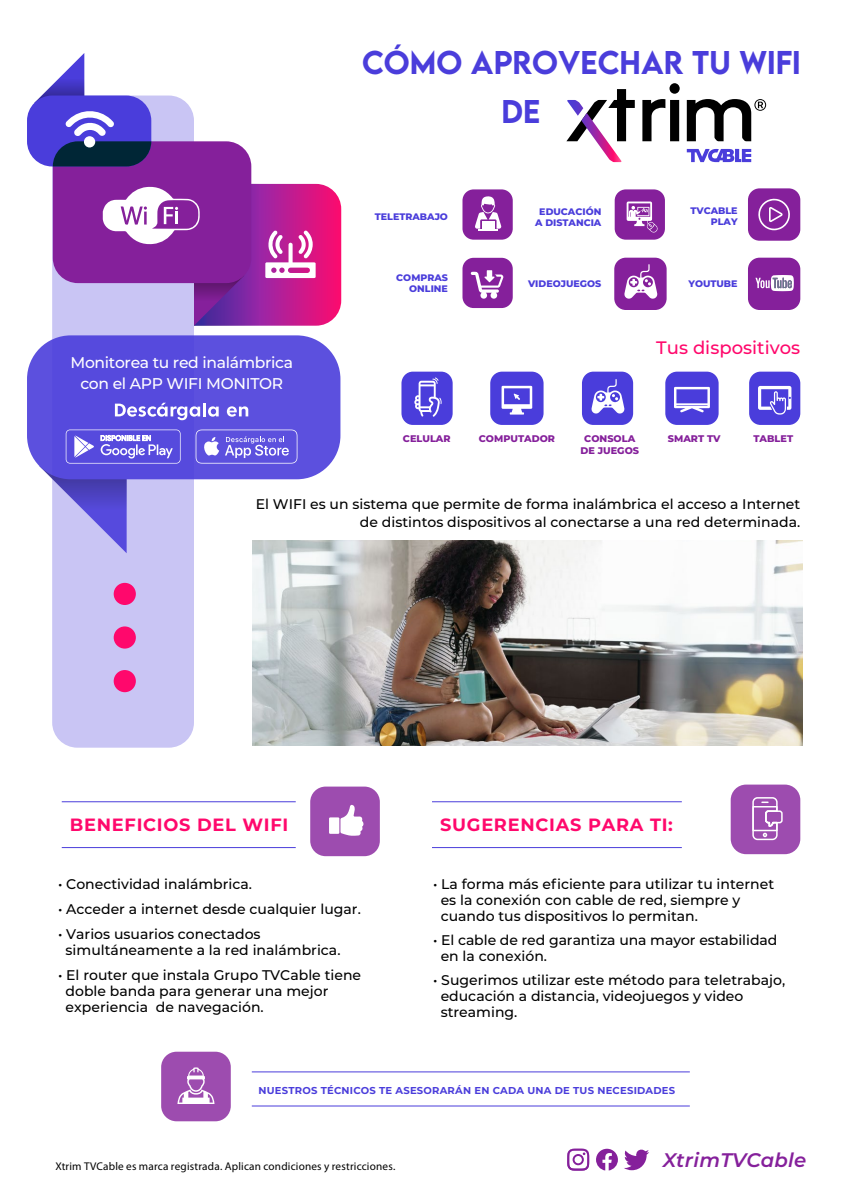
<style>
.page{position:relative;width:851px;height:1191px;background:#fff}
.page>*{position:absolute;margin:0;border:0;box-sizing:border-box;transform-origin:0 0}
.t1{font:500 29.2px/48.4px "LEMONMILK";color:#4a3ddb}
.t2{font:italic 600 19.6px "Montserrat";letter-spacing:.015em;color:#85209b}
.t3{font:500 18px "Montserrat";color:#ff086c}
.t4{font:700 17.8px "Montserrat";letter-spacing:.04em;color:#ff086c}
.t5{font:500 15.6px/21.2px "Montserrat";letter-spacing:-.02em;color:#fff;text-align:center}
.t6{font:500 14px/16px "Montserrat";color:#000}
.t7{font:11.2px "Myriad Pro";letter-spacing:.015em;color:#000}
.t8{font:700 10px "Montserrat";letter-spacing:.02em;color:#4a3ddb}
.t9{font:800 9.6px "Montserrat";color:#85209b}
.t10{font:800 9.4px/11.4px "Montserrat";color:#4a3ddb;text-align:right}
</style>
<div class="page">
<div style="left:52px;top:95px;width:142px;height:652px;background:#c9c5f4;border-radius:25px"></div>
<div style="left:53px;top:141px;width:198px;height:142px;background:#85209b;border-radius:25px"></div>
<div style="left:27px;top:95px;width:124px;height:71px;background:#4a3ddb;border-radius:25px"></div>
<div style="left:27px;top:335px;width:313px;height:144px;background:#5c50de;border-radius:44px"></div>
<svg style="left:103px;top:184px;width:238px;height:142px"></svg>
<img style="left:252px;top:540px;width:550px;height:205px">
<div style="left:462px;top:189px;width:50px;height:51px;background:#85209b;border-radius:11px"></div>
<svg style="left:475px;top:196px;width:26px;height:35px"></svg>
<div style="left:614px;top:189px;width:50px;height:51px;background:#85209b;border-radius:11px"></div>
<svg style="left:626px;top:201px;width:31px;height:31px"></svg>
<div style="left:747px;top:188px;width:53px;height:53px;background:#85209b;border-radius:12px"></div>
<svg style="left:758px;top:198px;width:32px;height:32px"></svg>
<div style="left:614px;top:258px;width:52px;height:52px;background:#85209b;border-radius:12px"></div>
<svg style="left:624px;top:264px;width:33px;height:35px"></svg>
<div style="left:747px;top:258px;width:53px;height:52px;background:#85209b;border-radius:12px"></div>
<svg style="left:755px;top:275px;width:38px;height:16px"></svg>
<div style="left:462px;top:258px;width:50px;height:50px;background:#85209b;border-radius:11px"></div>
<svg style="left:470px;top:270px;width:33px;height:29px"></svg>
<div style="left:114px;top:670px;width:22px;height:22px;background:#ff086c;border-radius:50%"></div>
<div style="left:114px;top:626px;width:22px;height:22px;background:#ff086c;border-radius:50%"></div>
<div style="left:114px;top:583px;width:22px;height:22px;background:#ff086c;border-radius:50%"></div>
<div style="left:730px;top:784px;width:70px;height:70px;background:#9d4caf;border-radius:15px"></div>
<svg style="left:752px;top:797px;width:31px;height:44px"></svg>
<hr style="left:62px;top:847px;width:234px;height:1px;background:#4a3ddb">
<hr style="left:62px;top:801px;width:234px;height:1px;background:#4a3ddb">
<div style="left:310px;top:786px;width:70px;height:70px;background:#9d4caf;border-radius:15px"></div>
<svg style="left:329px;top:804px;width:35px;height:32px"></svg>
<hr style="left:432px;top:847px;width:249px;height:1px;background:#4a3ddb">
<hr style="left:432px;top:801px;width:249px;height:1px;background:#4a3ddb">
<div style="left:161px;top:1051px;width:70px;height:70px;background:#9d4caf;border-radius:15px"></div>
<svg style="left:177px;top:1067px;width:37px;height:37px"></svg>
<hr style="left:252px;top:1105px;width:437px;height:1px;background:#4a3ddb">
<hr style="left:252px;top:1071px;width:437px;height:1px;background:#4a3ddb">
<div style="left:749px;top:372px;width:51px;height:53px;background:#4a3ddb;border-radius:12px"></div>
<svg style="left:758px;top:386px;width:33px;height:28px"></svg>
<div style="left:582px;top:372px;width:51px;height:53px;background:#4a3ddb;border-radius:12px"></div>
<svg style="left:591px;top:379px;width:33px;height:35px"></svg>
<div style="left:401px;top:372px;width:51px;height:53px;background:#4a3ddb;border-radius:12px"></div>
<svg style="left:414px;top:377px;width:27px;height:40px"></svg>
<div style="left:490px;top:372px;width:53px;height:53px;background:#4a3ddb;border-radius:12px"></div>
<svg style="left:501px;top:386px;width:31px;height:28px"></svg>
<div style="left:665px;top:372px;width:53px;height:53px;background:#4a3ddb;border-radius:12px"></div>
<svg style="left:674px;top:387px;width:35px;height:25px"></svg>
<svg style="left:196px;top:429px;width:101px;height:34px"></svg>
<svg style="left:39px;top:429px;width:141px;height:124px"></svg>
<svg style="left:115px;top:403px;width:104px;height:17px"></svg>
<svg style="left:227px;top:406px;width:21px;height:11px"></svg>
<svg style="left:34px;top:53px;width:117px;height:113px"></svg>
<svg style="left:642px;top:83px;width:37px;height:58px"></svg>
<svg style="left:686px;top:99px;width:80px;height:42px"></svg>
<svg style="left:566px;top:89px;width:68px;height:73px"></svg>
<svg style="left:686px;top:149px;width:65px;height:13px"></svg>
<svg style="left:624px;top:1149px;width:25px;height:21px"></svg>
<svg style="left:596px;top:1148px;width:21px;height:22px"></svg>
<svg style="left:567px;top:1148px;width:22px;height:22px"></svg>
<h1 class="t1" style="left:501px;top:39px;width:301px;text-indent:-139px">CÓMO APROVECHAR TU WIFI<br>DE</h1>
<p class="t10" style="left:375px;top:210px;width:75px">TELETRABAJO</p>
<p class="t10" style="left:535px;top:205px;width:68px;text-align:center">EDUCACIÓN<br>A DISTANCIA</p>
<p class="t10" style="left:690px;top:204px;width:49px">TVCABLE<br>PLAY</p>
<p class="t5" style="left:70px;top:351px;width:224px">Monitorea tu red inalámbrica con el APP WIFI MONITOR</p>
<p class="t10" style="left:396px;top:271px;width:53px">COMPRAS<br>ONLINE</p>
<p class="t10" style="left:528px;top:277px;width:75px">VIDEOJUEGOS</p>
<p class="t10" style="left:688px;top:277px;width:51px">YOUTUBE</p>
<p class="t3" style="left:656px;top:335px;width:145px">Tus dispositivos</p>
<p class="t9" style="left:403px;top:431px;width:49px">CELULAR</p>
<p class="t9" style="left:478px;top:431px;width:78px">COMPUTADOR</p>
<p class="t9" style="left:667px;top:431px;width:54px">SMART TV</p>
<p class="t9" style="left:584px;top:431px;width:52px">CONSOLA</p>
<p class="t9" style="left:753px;top:431px;width:41px">TABLET</p>
<p class="t9" style="left:580px;top:443px;width:60px">DE JUEGOS</p>
<p class="t6" style="left:256px;top:494px;width:546px;line-height:18px;text-align:right">El WIFI es un sistema que permite de forma inalámbrica el acceso a Internet de distintos dispositivos al conectarse a una red determinada.</p>
<p class="t4" style="left:70px;top:811px;width:220px">BENEFICIOS DEL WIFI</p>
<p class="t4" style="left:440px;top:811px;width:234px">SUGERENCIAS PARA TI:</p>
<p class="t6" style="left:58px;top:875px;width:195px">• Conectividad inalámbrica.</p>
<p class="t6" style="left:58px;top:900px;width:304px">• Acceder a internet desde cualquier lugar.</p>
<p class="t6" style="left:66px;top:925px;width:276px;text-indent:-8px">• Varios usuarios conectados simultáneamente a la red inalámbrica.</p>
<p class="t6" style="left:66px;top:966px;width:297px;text-indent:-8px">• El router que instala Grupo TVCable tiene doble banda para generar una mejor experiencia de navegación.</p>
<p class="t6" style="left:440px;top:875px;width:335px;text-indent:-8px">• La forma más eficiente para utilizar tu internet es la conexión con cable de red, siempre y cuando tus dispositivos lo permitan.</p>
<p class="t6" style="left:440px;top:931px;width:338px;text-indent:-8px">• El cable de red garantiza una mayor estabilidad en la conexión.</p>
<p class="t6" style="left:440px;top:971px;width:346px;text-indent:-8px">• Sugerimos utilizar este método para teletrabajo, educación a distancia, videojuegos y video streaming.</p>
<p class="t8" style="left:258px;top:1082px;width:418px">NUESTROS TÉCNICOS TE ASESORARÁN EN CADA UNA DE TUS NECESIDADES</p>
<p class="t7" style="left:55px;top:1159px;width:341px">Xtrim TVCable es marca registrada. Aplican condiciones y restricciones.</p>
<h2 class="t2" style="left:662px;top:1146px;width:145px">XtrimTVCable</h2>
</div>
